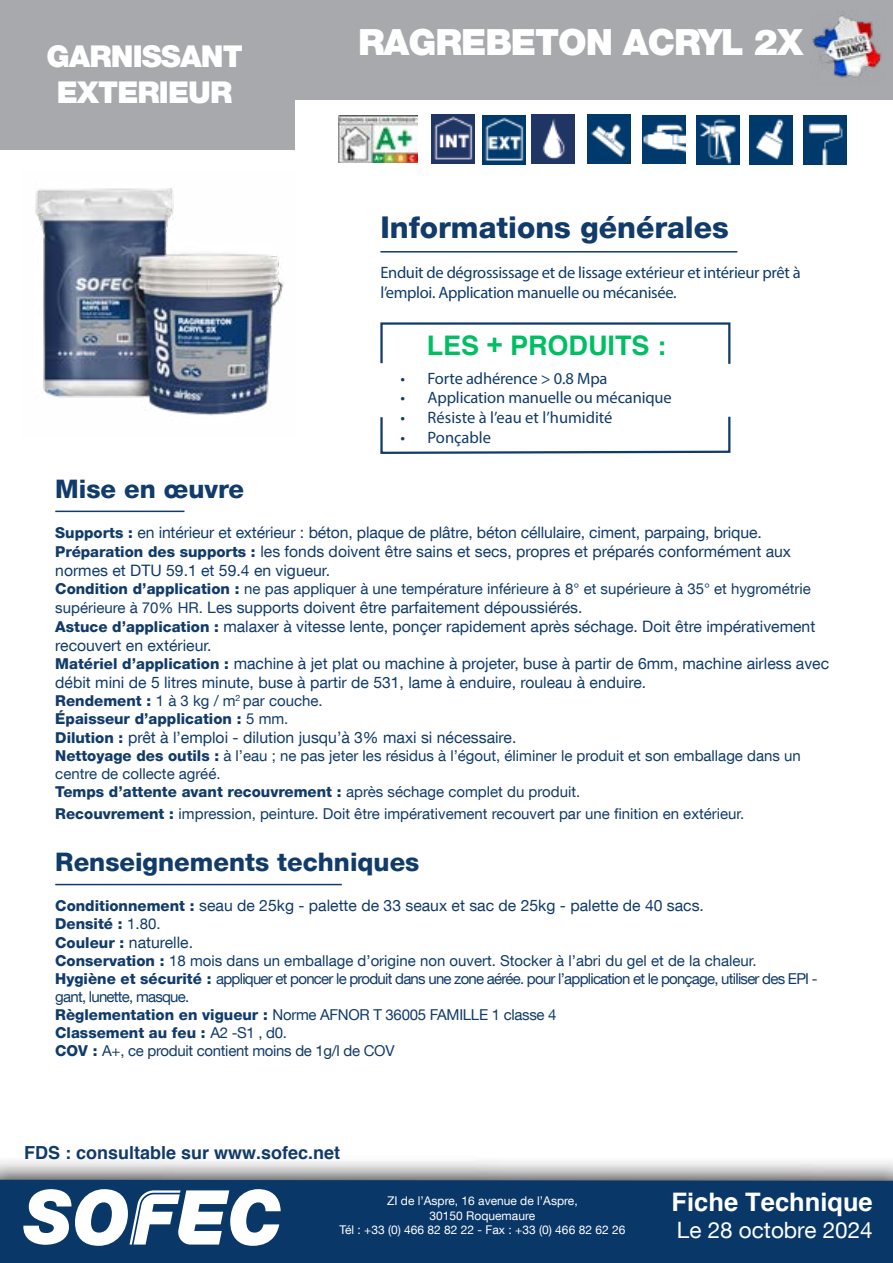
<style>
.page{position:relative;width:893px;height:1263px;background:#fff}
.page>*{position:absolute;margin:0;border:0;box-sizing:border-box;transform-origin:0 0}
.t1{font:900 36px "Helvetica Neue LT Com";letter-spacing:-.03em;color:#fff}
.t2{font:800 30px "Helvetica Neue LT Com";color:#113b6a}
.t3{font:900 30px/36px "Helvetica Neue LT Com";letter-spacing:-.03em;color:#fff;text-align:center}
.t4{font:700 27px "Helvetica";color:#00bf63}
.t5{font:800 25.5px "Helvetica Neue LT Com";color:#113b6a}
.t6{font:700 25.5px "Helvetica";color:#fff}
.t7{font:22.5px "Helvetica Neue LT Com";color:#fff}
.t8{font:700 18px "Helvetica";color:#113b6a}
.t9{font:16.5px/19.8px "Myriad Pro";letter-spacing:-.02em;color:#113b6a}
.t10{font:16.5px "Myriad Pro";color:#113b6a}
.t11{font:15.75px/18.9px "Helvetica Neue LT Com";color:#113b6a}
.t12{font:15px/18px "Helvetica Neue LT Com";color:#113b6a}
.t13{font:15px/18px "Helvetica Neue LT Com";letter-spacing:-.02em;color:#113b6a}
.t14{font:800 15px/18px "Helvetica Neue LT Com";color:#113b6a}
.t15{font:12px/14.4px "Helvetica Neue LT Com";color:#fff;text-align:center}
.s1{font-weight:800;font-size:15px}
.s2{font-weight:800}
.s3{font-size:15px}
.s4{font-weight:400}
</style>
<div class="page">
<svg style="left:380px;top:322px;width:351px;height:42px"></svg>
<svg style="left:380px;top:416px;width:351px;height:38px"></svg>
<img style="left:431px;top:115px;width:43px;height:48px">
<img style="left:532px;top:115px;width:43px;height:48px">
<img style="left:587px;top:115px;width:43px;height:48px">
<img style="left:339px;top:116px;width:79px;height:46px">
<img style="left:642px;top:115px;width:43px;height:49px">
<img style="left:696px;top:115px;width:43px;height:49px">
<img style="left:750px;top:116px;width:43px;height:48px">
<img style="left:804px;top:116px;width:43px;height:49px">
<img style="left:482px;top:115px;width:43px;height:49px">
<img style="left:35px;top:188px;width:249px;height:228px">
<div style="left:0;top:0;width:893px;height:100px;background:#a7a9ac"></div>
<div style="left:0;top:0;width:295px;height:150px;background:#a7a9ac"></div>
<svg style="left:0;top:1160px;width:893px;height:20px"></svg>
<div style="left:0;top:1180px;width:893px;height:83px;background:#093868"></div>
<hr style="left:55px;top:511px;width:129px;height:1px;background:#113b6a">
<hr style="left:55px;top:884px;width:287px;height:1px;background:#113b6a">
<hr style="left:380px;top:251px;width:357px;height:2px;background:#113b6a">
<svg style="left:23px;top:1189px;width:258px;height:57px"></svg>
<img style="left:812px;top:15px;width:70px;height:63px">
<h2 class="t3" style="left:46px;top:38px;width:198px">GARNISSANT<br>EXTERIEUR</h2>
<h1 class="t1" style="left:358px;top:21px;width:447px">RAGREBETON ACRYL 2X</h1>
<h2 class="t2" style="left:380px;top:210px;width:350px">Informations générales</h2>
<p class="t9" style="left:380px;top:262px;width:422px">Enduit de dégrossissage et de lissage extérieur et intérieur prêt à l’emploi. Application manuelle ou mécanisée.</p>
<h3 class="t4" style="left:427px;top:328px;width:241px">LES + PRODUITS :</h3>
<p class="t9" style="left:401px;top:368px;width:208px">• Forte adhérence &gt; 0.8 Mpa</p>
<p class="t9" style="left:401px;top:388px;width:273px">• Application manuelle ou mécanique</p>
<p class="t10" style="left:401px;top:407px;width:213px">• Résiste à l’eau et l’humidité</p>
<p class="t10" style="left:401px;top:427px;width:92px">• Ponçable</p>
<h3 class="t5" style="left:55px;top:474px;width:190px">Mise en oeuvre</h3>
<p class="t11" style="left:55px;top:523px;width:737px"><span class="s1">Supports :</span> en intérieur et extérieur : béton, plaque de plâtre, béton céllulaire, ciment, parpaing, brique.<br><span class="s1">Préparation des supports :</span> les fonds doivent être sains et secs, propres et préparés conformément aux normes et DTU 59.1 et 59.4 en vigueur.</p>
<p class="t12" style="left:55px;top:579px;width:757px"><span class="s2">Condition d’application :</span> ne pas appliquer à une température inférieure à 8° et supérieure à 35° et hygrométrie</p>
<p class="t11" style="left:55px;top:597px;width:775px"><span class="s3">supérieure à 70% HR.</span> Les supports doivent être parfaitement dépoussiérés.<br><span class="s1">Astuce d’application :</span> malaxer à vitesse lente, ponçer rapidement après séchage. Doit être impérativement recouvert en extérieur.<br><span class="s1">Matériel d’application :</span> machine à jet plat ou machine à projeter, buse à partir de 6mm, machine airless avec débit mini de 5 litres minute, buse à partir de 531, lame à enduire, rouleau à enduire.</p>
<p class="t14" style="left:55px;top:692px;width:269px">Rendement : <span class="s4">1 à 3 kg / m</span><sup>2</sup> <span class="s4">par couche.<br></span>Épaisseur d’application : <span class="s4">5 mm.</span></p>
<p class="t11" style="left:55px;top:728px;width:463px"><span class="s1">Dilution :</span> prêt à l’emploi - dilution jusqu’à 3% maxi si nécessaire.</p>
<p class="t12" style="left:55px;top:746px;width:747px"><span class="s2">Nettoyage des outils :</span> à l’eau ; ne pas jeter les résidus à l’égout, éliminer le produit et son emballage dans un centre de collecte agréé.<br><span class="s2">Temps d’attente avant recouvrement :</span> après séchage complet du produit.</p>
<p class="t12" style="left:55px;top:804px;width:691px"><span class="s2">Recouvrement :</span> impression, peinture. Doit être impérativement recouvert par une finition en extérieur.</p>
<h3 class="t5" style="left:55px;top:847px;width:366px">Renseignements techniques</h3>
<p class="t11" style="left:55px;top:896px;width:650px"><span class="s1">Conditionnement :</span> seau de 25kg - palette de 33 seaux et sac de 25kg - palette de 40 sacs.</p>
<p class="t14" style="left:55px;top:915px;width:107px">Densité : <span class="s4">1.80.</span></p>
<p class="t11" style="left:55px;top:933px;width:139px"><span class="s1">Couleur :</span> naturelle.</p>
<p class="t13" style="left:55px;top:951px;width:764px"><span class="s2">Conservation :</span> 18 mois dans un emballage d’origine non ouvert. Stocker à l’abri du gel et de la chaleur.<br><span class="s2">Hygiène et sécurité :</span> appliquer et poncer le produit dans une zone aérée. pour l’application et le ponçage, utiliser des EPI - gant, lunette, masque.<br><span class="s2">Règlementation en vigueur :</span> Norme AFNOR T 36005 FAMILLE 1 classe 4<br><span class="s2">Classement au feu :</span> A2 -S1 , d0.<br><span class="s2">COV :</span> A+, ce produit contient moins de 1g/l de COV</p>
<p class="t8" style="left:24px;top:1141px;width:318px">FDS : consultable sur www.sofec.net</p>
<p class="t15" style="left:339px;top:1194px;width:287px">ZI de l’Aspre, 16 avenue de l’Aspre,<br>30150 Roquemaure<br>Tél : +33 (0) 466 82 82 22 - Fax : +33 (0) 466 82 62 26</p>
<h3 class="t6" style="left:672px;top:1186px;width:203px">Fiche Technique</h3>
<h3 class="t7" style="left:677px;top:1216px;width:197px">Le 28 octobre 2024</h3>
</div>
